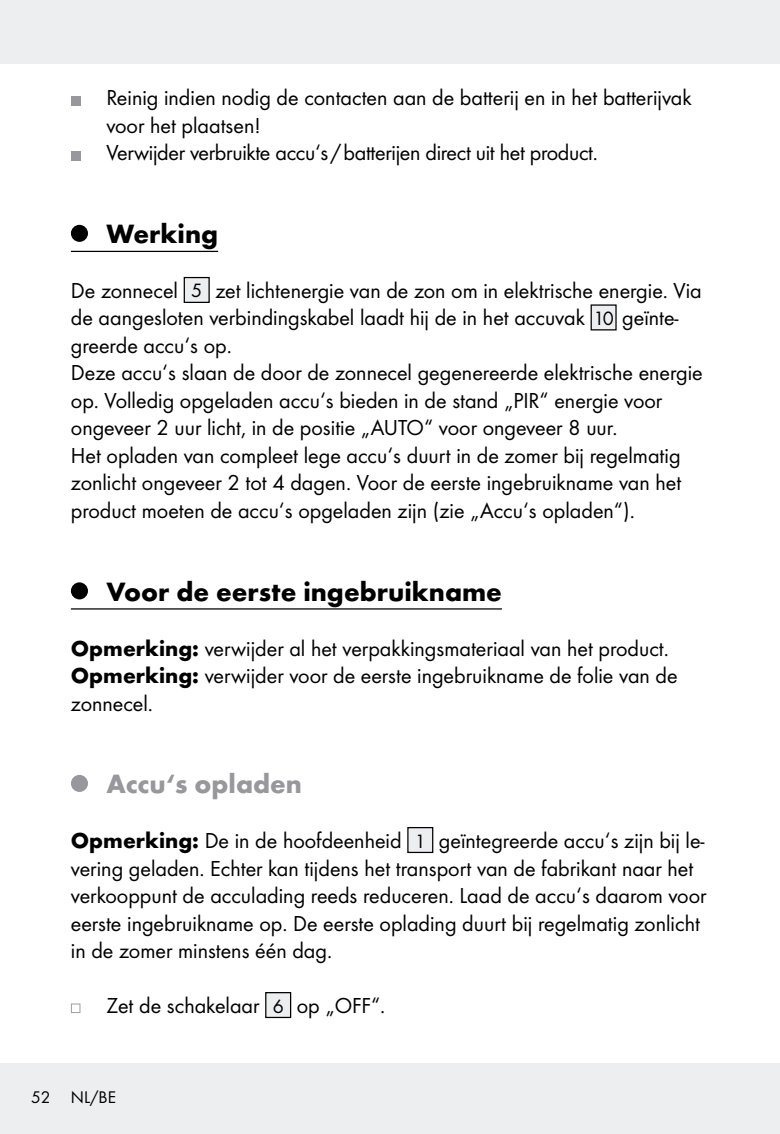
<style>
.page{position:relative;width:780px;height:1134px;background:#fff}
.page>*{position:absolute;margin:0;border:0;box-sizing:border-box;transform-origin:0 0}
.t1{font:700 27.5px "Futura";color:#000}
.t2{font:700 27.5px "Futura";color:#97979c}
.t3{font:22.5px/27.5px "Futura Boo";color:#000}
.t4{font:17.5px "Futura Boo";color:#000}
.s1{font-size:20px}
.s2{font-family:"Futura";font-weight:700}
</style>
<div class="page">
<div style="left:0;top:0;width:780px;height:64px;background:#eceeef"></div>
<div style="left:0;top:1063px;width:780px;height:71px;background:#eceeef"></div>
<hr style="left:71px;top:251px;width:147px;height:1px;background:#000">
<hr style="left:71px;top:608px;width:431px;height:1px;background:#000">
<div style="left:71px;top:96px;width:9px;height:9px;background:#97979c"></div>
<div style="left:71px;top:151px;width:9px;height:9px;background:#97979c"></div>
<div style="left:71px;top:225px;width:17px;height:17px;background:#000;border-radius:50%"></div>
<div style="left:184px;top:278px;width:25px;height:24px;background:#eceeef"></div>
<div style="left:184px;top:277px;width:26px;height:26px;border:1px solid #000"></div>
<div style="left:591px;top:305px;width:25px;height:25px;background:#eceeef"></div>
<div style="left:590px;top:304px;width:26px;height:26px;border:1px solid #000"></div>
<div style="left:71px;top:582px;width:17px;height:17px;background:#000;border-radius:50%"></div>
<div style="left:71px;top:775px;width:17px;height:17px;background:#97979c;border-radius:50%"></div>
<div style="left:408px;top:828px;width:24px;height:24px;background:#eceeef"></div>
<div style="left:407px;top:827px;width:26px;height:26px;border:1px solid #000"></div>
<svg style="left:71px;top:1003px;width:9px;height:10px"></svg>
<div style="left:266px;top:993px;width:24px;height:24px;background:#eceeef"></div>
<div style="left:265px;top:992px;width:26px;height:26px;border:1px solid #000"></div>
<p class="t3" style="left:106px;top:84px;width:586px">Reinig indien nodig de contacten aan de batterij en in het batterijvak voor het plaatsen!<br>Verwijder verbruikte accu‘s/batterijen direct uit het product.</p>
<p class="t1" style="left:106px;top:217px;width:113px">Werking</p>
<p class="t3" style="left:71px;top:277px;width:633px">De zonnecel <span class="s1">5</span> zet lichtenergie van de zon om in elektrische energie. Via de aangesloten verbindingskabel laadt hij de in het accuvak <span class="s1">10</span> geïnte&shy;greerde accu‘s op.<br>Deze accu‘s slaan de door de zonnecel gegenereerde elektrische energie op. Volledig opgeladen accu‘s bieden in de stand „PIR“ energie voor ongeveer 2 uur licht, in de positie „AUTO“ voor ongeveer 8 uur.<br>Het opladen van compleet lege accu‘s duurt in de zomer bij regelmatig zonlicht ongeveer 2 tot 4 dagen. Voor de eerste ingebruikname van het product moeten de accu‘s opgeladen zijn (zie „Accu‘s opladen“).</p>
<p class="t1" style="left:106px;top:574px;width:397px">Voor de eerste ingebruikname</p>
<p class="t3" style="left:71px;top:634px;width:608px"><span class="s2">Opmerking:</span> verwijder al het verpakkingsmateriaal van het product.<br><span class="s2">Opmerking:</span> verwijder voor de eerste ingebruikname de folie van de zonnecel.</p>
<p class="t2" style="left:106px;top:767px;width:197px">Accu‘s opladen</p>
<p class="t3" style="left:71px;top:827px;width:637px"><span class="s2">Opmerking:</span> De in de hoofdeenheid <span class="s1">1</span> geïntegreerde accu‘s zijn bij le&shy;vering geladen. Echter kan tijdens het transport van de fabrikant naar het verkooppunt de acculading reeds reduceren. Laad de accu‘s daarom voor eerste ingebruikname op. De eerste oplading duurt bij regelmatig zonlicht in de zomer minstens één dag.</p>
<p class="t3" style="left:106px;top:992px;width:280px">Zet de schakelaar <span class="s1">6</span> op „OFF“.</p>
<p class="t4" style="left:31px;top:1086px;width:86px">52 NL/BE</p>
</div>
